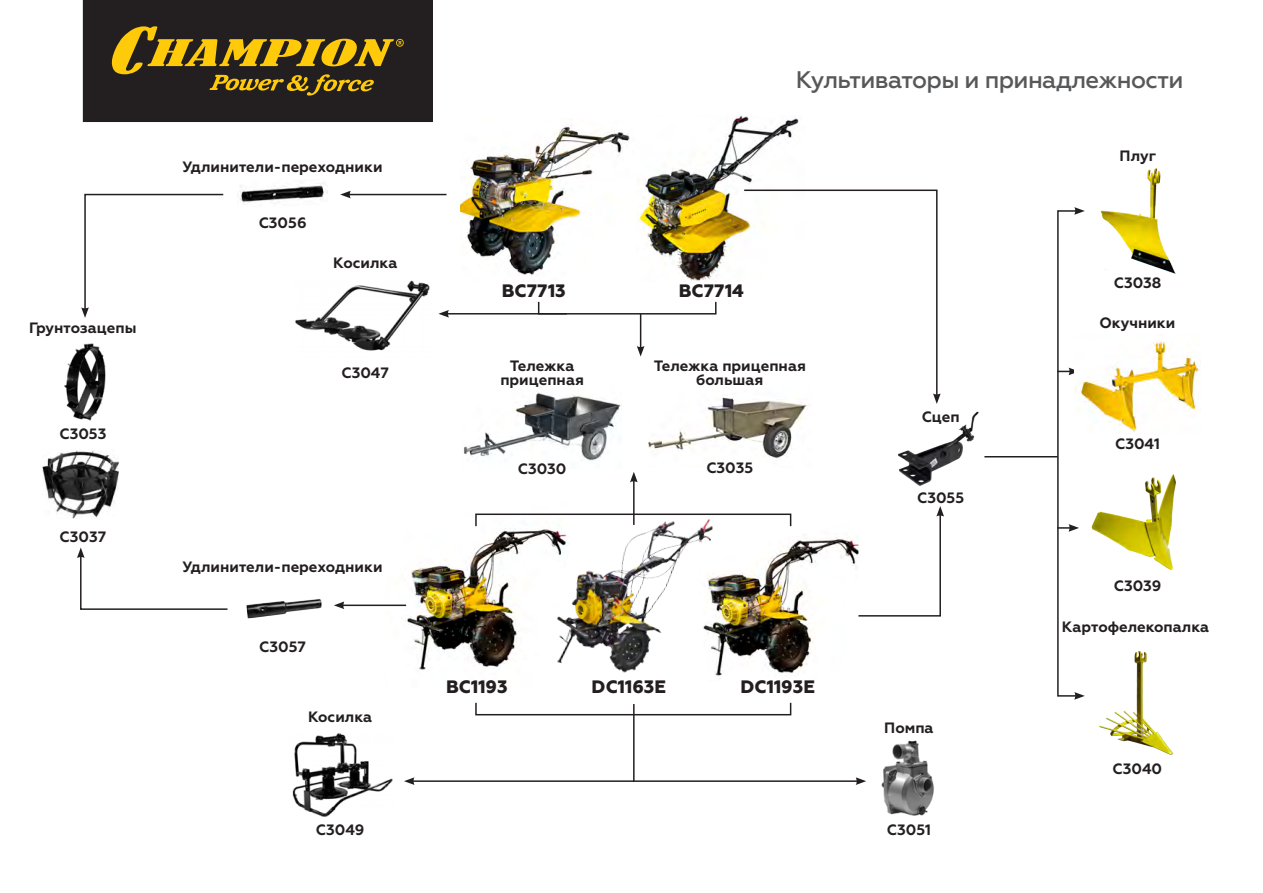
<style>
.page{position:relative;width:1263px;height:893px;background:#fff}
.page>*{position:absolute;margin:0;border:0;box-sizing:border-box;transform-origin:0 0}
.t1{font:500 24px "Geometria";letter-spacing:-.025em;color:#57585a}
.t2{font:800 18px "Geometria";color:#231f20}
.Add{font:700 15px/13.5px "Geometria";color:#231f20;text-align:center}
</style>
<div class="page">
<div style="left:83px;top:0;width:349px;height:122px;background:#231f20"></div>
<svg style="left:112px;top:26px;width:292px;height:70px"></svg>
<img style="left:579px;top:519px;width:132px;height:154px">
<img style="left:295px;top:280px;width:135px;height:71px">
<img style="left:463px;top:392px;width:158px;height:69px">
<img style="left:648px;top:397px;width:160px;height:61px">
<img style="left:638px;top:115px;width:161px;height:166px">
<img style="left:385px;top:529px;width:194px;height:141px">
<div style="left:538px;top:301px;width:178px;height:14px;border:2px solid #231f20"></div>
<div style="left:475px;top:513px;width:316px;height:14px;border:2px solid #231f20"></div>
<img style="left:64px;top:343px;width:42px;height:78px">
<img style="left:43px;top:450px;width:76px;height:69px">
<img style="left:237px;top:182px;width:91px;height:21px">
<img style="left:246px;top:599px;width:76px;height:20px">
<div style="left:1057px;top:210px;width:20px;height:487px;border:2px solid #231f20"></div>
<svg style="left:1074px;top:692px;width:11px;height:8px"></svg>
<svg style="left:1074px;top:207px;width:11px;height:8px"></svg>
<svg style="left:1057px;top:524px;width:22px;height:8px"></svg>
<svg style="left:1057px;top:368px;width:18px;height:7px"></svg>
<hr style="left:348px;top:194px;width:98px;height:1px;background:#231f20">
<svg style="left:340px;top:191px;width:11px;height:7px"></svg>
<hr style="left:342px;top:605px;width:64px;height:1px;background:#231f20">
<svg style="left:334px;top:601px;width:10px;height:8px"></svg>
<svg style="left:81px;top:193px;width:143px;height:125px"></svg>
<svg style="left:77px;top:547px;width:151px;height:63px"></svg>
<hr style="left:640px;top:314px;width:1px;height:34px;background:#231f20">
<svg style="left:637px;top:346px;width:7px;height:11px"></svg>
<hr style="left:633px;top:480px;width:2px;height:34px;background:#231f20">
<svg style="left:630px;top:472px;width:8px;height:10px"></svg>
<hr style="left:984px;top:456px;width:74px;height:1px;background:#231f20">
<svg style="left:743px;top:189px;width:198px;height:215px"></svg>
<svg style="left:858px;top:506px;width:86px;height:111px"></svg>
<img style="left:292px;top:733px;width:101px;height:84px">
<svg style="left:633px;top:514px;width:2px;height:11px"></svg>
<img style="left:881px;top:740px;width:53px;height:76px">
<div style="left:475px;top:702px;width:316px;height:13px;border:2px solid #231f20"></div>
<hr style="left:633px;top:704px;width:2px;height:78px;background:#231f20">
<hr style="left:412px;top:780px;width:446px;height:2px;background:#231f20">
<svg style="left:404px;top:777px;width:10px;height:8px"></svg>
<svg style="left:856px;top:777px;width:10px;height:8px"></svg>
<hr style="left:447px;top:313px;width:120px;height:2px;background:#231f20">
<svg style="left:438px;top:310px;width:11px;height:8px"></svg>
<img style="left:898px;top:411px;width:89px;height:75px">
<img style="left:695px;top:521px;width:163px;height:158px">
<img style="left:461px;top:124px;width:169px;height:151px">
<img style="left:1100px;top:168px;width:76px;height:106px">
<img style="left:1075px;top:335px;width:124px;height:98px">
<img style="left:1091px;top:474px;width:85px;height:96px">
<img style="left:1099px;top:651px;width:75px;height:104px">
<p class="Add" style="left:29px;top:321px;width:109px">Грунтозацепы</p>
<p class="Add" style="left:59px;top:428px;width:48px">C3053</p>
<p class="Add" style="left:60px;top:530px;width:48px">C3037</p>
<p class="Add" style="left:183px;top:160px;width:201px">Удлинители-переходники</p>
<p class="Add" style="left:259px;top:216px;width:49px">C3056</p>
<p class="Add" style="left:333px;top:256px;width:66px">Косилка</p>
<p class="Add" style="left:341px;top:366px;width:49px">С3047</p>
<p class="Add" style="left:183px;top:560px;width:201px">Удлинители-переходники</p>
<p class="Add" style="left:259px;top:640px;width:48px">C3057</p>
<p class="Add" style="left:308px;top:710px;width:66px">Косилка</p>
<h1 class="t1" style="left:796px;top:66px;width:389px">Культиваторы и принадлежности</h1>
<p class="t2" style="left:502px;top:280px;width:66px">BC7713</p>
<p class="t2" style="left:679px;top:280px;width:67px">BC7714</p>
<p class="Add" style="left:500px;top:359px;width:85px">Тележка прицепная</p>
<p class="Add" style="left:654px;top:359px;width:154px">Тележка прицепная большая</p>
<p class="Add" style="left:518px;top:462px;width:50px">C3030</p>
<p class="Add" style="left:706px;top:461px;width:48px">C3035</p>
<p class="t2" style="left:446px;top:676px;width:63px">BC1193</p>
<p class="t2" style="left:592px;top:676px;width:76px">DC1163E</p>
<p class="t2" style="left:740px;top:676px;width:76px">DC1193E</p>
<p class="Add" style="left:922px;top:410px;width:39px">Сцеп</p>
<p class="Add" style="left:917px;top:491px;width:49px">С3055</p>
<p class="Add" style="left:884px;top:721px;width:51px">Помпа</p>
<p class="Add" style="left:1119px;top:149px;width:38px">Плуг</p>
<p class="Add" style="left:1114px;top:276px;width:49px">C3038</p>
<p class="Add" style="left:1099px;top:316px;width:78px">Окучники</p>
<p class="Add" style="left:1115px;top:437px;width:46px">С3041</p>
<p class="Add" style="left:1114px;top:579px;width:49px">C3039</p>
<p class="Add" style="left:1062px;top:620px;width:149px">Картофелекопалка</p>
<p class="Add" style="left:1112px;top:762px;width:51px">С3040</p>
<p class="Add" style="left:316px;top:823px;width:50px">C3049</p>
<p class="Add" style="left:887px;top:823px;width:46px">С3051</p>
</div>
